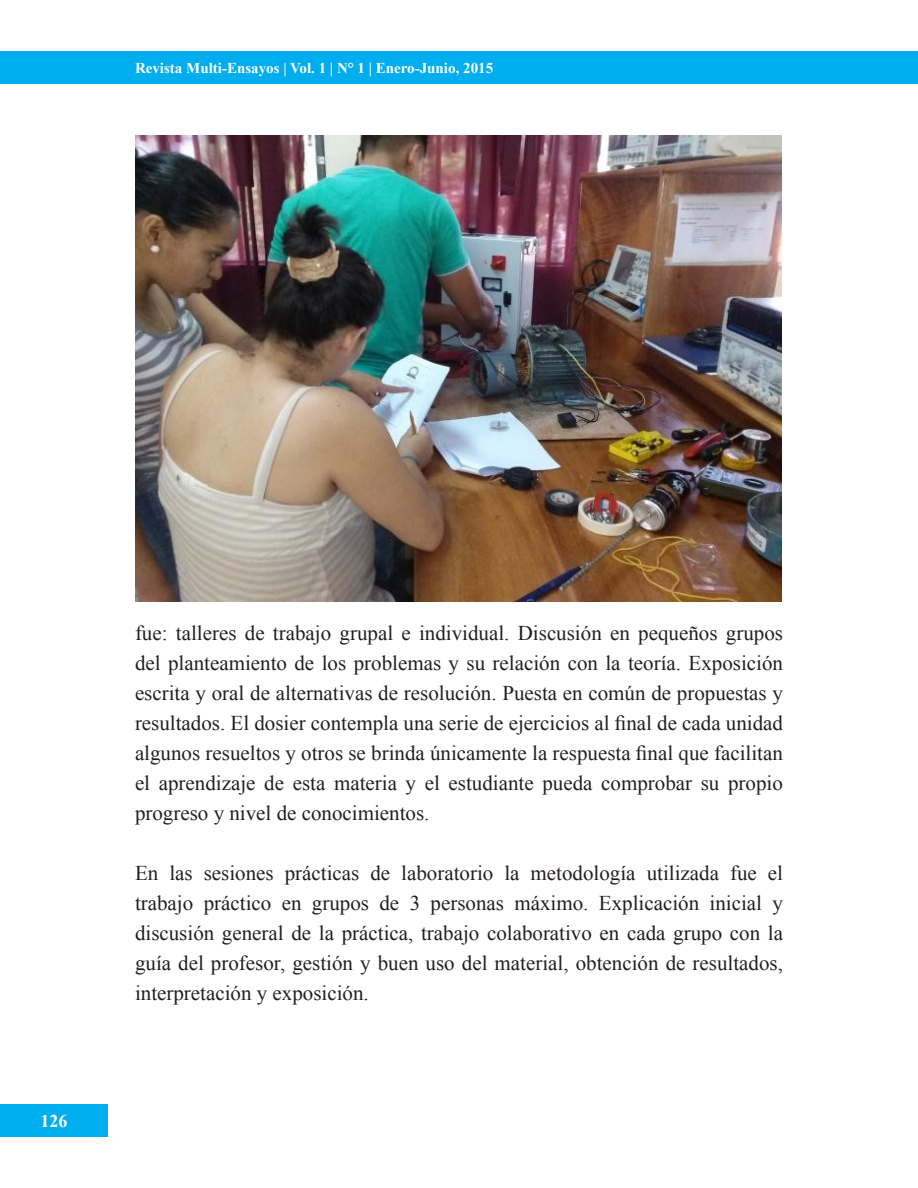
<style>
.page{position:relative;width:918px;height:1188px;background:#fff}
.page>*{position:absolute;margin:0;border:0;box-sizing:border-box;transform-origin:0 0}
.t1{font:21px/30px "Times New Roman";color:#231f20;text-align:justify}
.t2{font:700 18px "Times New Roman";color:#fff}
.t3{font:700 15px "Times New Roman";color:#fff}
</style>
<div class="page">
<div style="left:0;top:1105px;width:108px;height:32px;background:#00aeef"></div>
<div style="left:0;top:51px;width:918px;height:33px;background:#00aeef"></div>
<img style="left:136px;top:135px;width:646px;height:467px">
<p class="t3" style="left:135px;top:57px;width:360px">Revista Multi-Ensayos | Vol. 1 | N° 1 | Enero-Junio, 2015</p>
<p class="t2" style="left:40px;top:1108px;width:28px">126</p>
<p class="t1" style="left:135px;top:618px;width:650px">fue: talleres de trabajo grupal e individual. Discusión en pequeños grupos del planteamiento de los problemas y su relación con la teoría. Exposición escrita y oral de alternativas de resolución. Puesta en común de propuestas y resultados. El dosier contempla una serie de ejercicios al final de cada unidad algunos resueltos y otros se brinda únicamente la respuesta final que facilitan el aprendizaje de esta materia y el estudiante pueda comprobar su propio progreso y nivel de conocimientos.</p>
<p class="t1" style="left:135px;top:858px;width:650px">En las sesiones prácticas de laboratorio la metodología utilizada fue el trabajo práctico en grupos de 3 personas máximo. Explicación inicial y discusión general de la práctica, trabajo colaborativo en cada grupo con la guía del profesor, gestión y buen uso del material, obtención de resultados, interpretación y exposición.</p>
</div>
